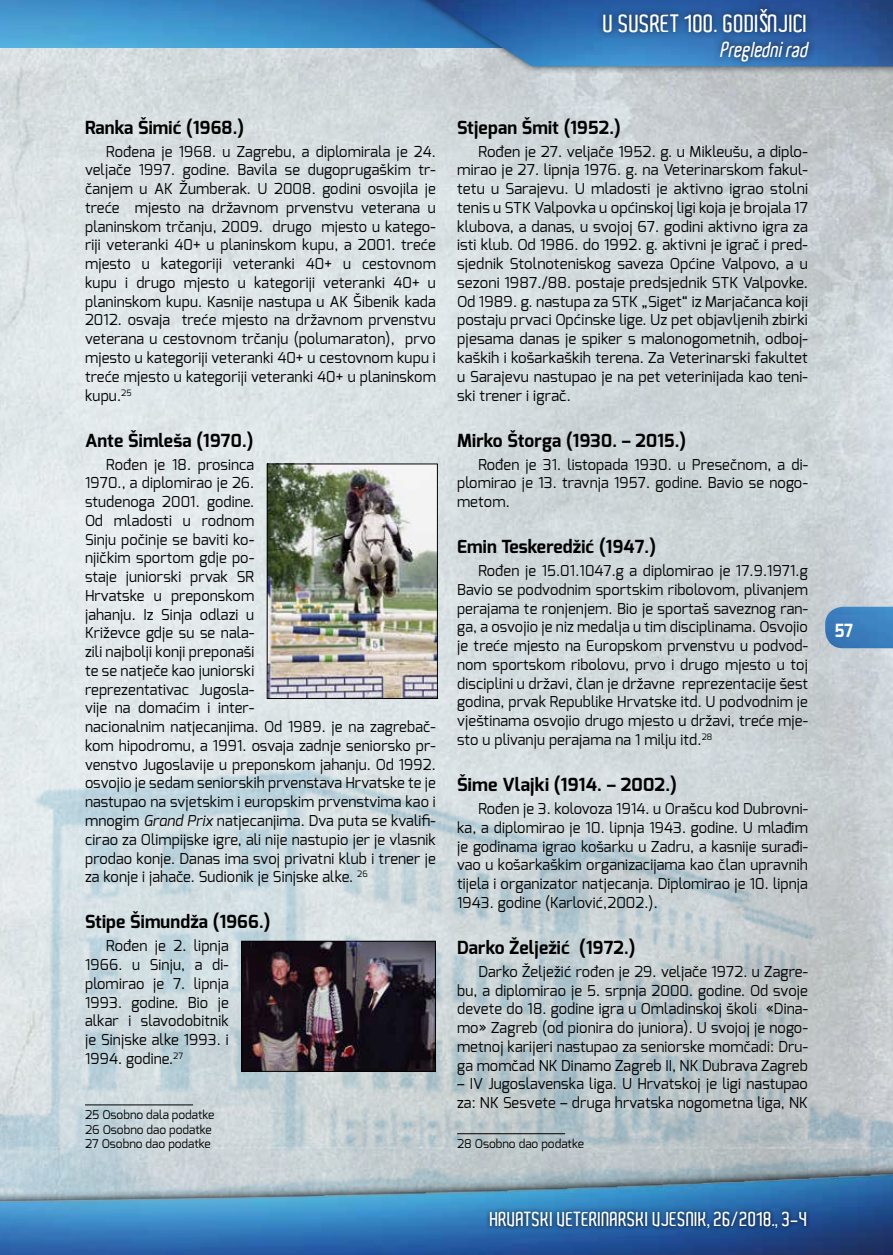
<style>
.page{position:relative;width:893px;height:1255px;background:#fff}
.page>*{position:absolute;margin:0;border:0;box-sizing:border-box;transform-origin:0 0}
.t1{font:600 24px "Aldo";color:#fff}
.t2{font:italic 600 21px "Aldo";color:#fff;scale:.9 1}
.t3{font:600 19.5px "Aldo";color:#fff}
.t4{font:700 18.15px "Exo";color:#fff;scale:.9 1}
.t5{font:700 18px "Exo";letter-spacing:.01em;color:#000}
.t6{font:15px/18.8px "Exo";letter-spacing:.01em;color:#000;text-align:justify}
.t7{font:12px/14.4px "Exo";color:#000}
.s1{font-family:"Libel Suit";font-weight:400;font-size:23.25px}
.s2{font-style:italic}
</style>
<div class="page">
<img style="left:0;top:47px;width:893px;height:1106px">
<img style="left:0;top:1153px;width:893px;height:101px">
<img style="left:825px;top:606px;width:68px;height:42px">
<img style="left:0;top:0;width:388px;height:47px">
<div style="left:388px;top:0;width:505px;height:75px;background:#000;opacity:.75"></div>
<img style="left:395px;top:0;width:498px;height:66px">
<div style="left:486px;top:1207px;width:325px;height:25px;background:#000;opacity:.75"></div>
<hr style="left:85px;top:1104px;width:108px;height:1px;background:#000">
<hr style="left:457px;top:1133px;width:108px;height:1px;background:#000">
<img style="left:269px;top:466px;width:167px;height:230px">
<div style="left:267px;top:464px;width:171px;height:234px;border:1px solid #000"></div>
<img style="left:243px;top:943px;width:191px;height:126px">
<div style="left:241px;top:941px;width:195px;height:130px;border:1px solid #000"></div>
<div style="left:595px;top:1px;width:222px;height:68px;background:#000;opacity:.75"></div>
<h1 class="t1" style="left:603px;top:10px;width:206px">U SUSRET 100. GODI<span class="s1">Š</span>NJICI</h1>
<h2 class="t2" style="left:720px;top:38px;width:104px">Preglednirad</h2>
<p class="t5" style="left:85px;top:115px;width:161px">Ranka Šimić (1968.)</p>
<p class="t6" style="left:85px;top:142px;width:352px;text-indent:21px">Rođena je 1968. u Zagrebu, a diplomirala je 24. veljače 1997. godine. Bavila se dugoprugaškim tr&shy;čanjem u AK Žumberak. U 2008. godini osvojila je treće mjesto na državnom prvenstvu veterana u planinskom trčanju, 2009. drugo mjesto u katego&shy;riji veteranki 40+ u planinskom kupu, a 2001. treće mjesto u kategoriji veteranki 40+ u cestovnom kupu i drugo mjesto u kategoriji veteranki 40+ u planinskom kupu. Kasnije nastupa u AK Šibenik kada 2012. osvaja treće mjesto na državnom prvenstvu veterana u cestovnom trčanju (polumaraton), prvo mjesto u kategoriji veteranki 40+ u cestovnom kupu i treće mjesto u kategoriji veteranki 40+ u planinskom kupu.<sup>25</sup></p>
<p class="t5" style="left:85px;top:428px;width:170px">Ante Šimleša (1970.)</p>
<p class="t6" style="left:85px;top:454px;width:352px;text-align:left;text-indent:21px">Rođen je 18. prosinca<br>1970., a diplomirao je 26.<br>studenoga 2001. godine.<br>Od mladosti u rodnom<br>Sinju počinje se baviti ko-<br>njičkim sportom gdje po-<br>staje juniorski prvak SR<br>Hrvatske u preponskom<br>jahanju. Iz Sinja odlazi u<br>Križevce gdje su se nala-<br>zili najbolji konji preponaši<br>te se natječe kao juniorski<br>reprezentativac Jugosla-<br>vije na domaćim i inter-<br>nacionalnim natjecanjima. Od 1989. je na zagrebač&shy;kom hipodromu, a 1991. osvaja zadnje seniorsko pr&shy;venstvo Jugoslavije u preponskom jahanju. Od 1992. osvojio je sedam seniorskih prvenstava Hrvatske te je nastupao na svjetskim i europskim prvenstvima kao i mnogim <span class="s2">Grand Prix</span> natjecanjima. Dva puta se kvalifi&shy;cirao za Olimpijske igre, ali nije nastupio jer je vlasnik prodao konje. Danas ima svoj privatni klub i trener je za konje i jahače. Sudionik je Sinjske alke. <sup>26</sup></p>
<p class="t5" style="left:85px;top:910px;width:187px">Stipe Šimundža (1966.)</p>
<p class="t6" style="left:85px;top:936px;width:145px;text-indent:21px">Rođen je 2. lipnja 1966. u Sinju, a di&shy;plomirao je 7. lipnja 1993. godine. Bio je alkar i slavodobitnik je Sinjske alke 1993. i 1994. godine.<sup>27</sup></p>
<p class="t7" style="left:85px;top:1107px;width:131px">25 Osobno dala podatke<br>26 Osobno dao podatke<br>27 Osobno dao podatke</p>
<p class="t5" style="left:457px;top:115px;width:165px">Stjepan Šmit (1952.)</p>
<p class="t6" style="left:457px;top:142px;width:352px;text-indent:21px">Rođen je 27. veljače 1952. g. u Mikleušu, a diplo&shy;mirao je 27. lipnja 1976. g. na Veterinarskom fakul&shy;tetu u Sarajevu. U mladosti je aktivno igrao stolni tenis u STK Valpovka u općinskoj ligi koja je brojala 17 klubova, a danas, u svojoj 67. godini aktivno igra za isti klub. Od 1986. do 1992. g. aktivni je igrač i pred&shy;sjednik Stolnoteniskog saveza Općine Valpovo, a u sezoni 1987./88. postaje predsjednik STK Valpovke.<br>Od 1989. g. nastupa za STK „Siget“ iz Marjačanca koji postaju prvaci Općinske lige. Uz pet objavljenih zbirki pjesama danas je spiker s malonogometnih, odboj&shy;kaških i košarkaških terena. Za Veterinarski fakultet u Sarajevu nastupao je na pet veterinijada kao teni&shy;ski trener i igrač.</p>
<p class="t5" style="left:457px;top:428px;width:231px">Mirko Štorga (1930. – 2015.)</p>
<p class="t6" style="left:457px;top:454px;width:352px;text-indent:21px">Rođen je 31. listopada 1930. u Presečnom, a di&shy;plomirao je 13. travnja 1957. godine. Bavio se nogo&shy;metom.</p>
<p class="t5" style="left:457px;top:535px;width:200px">Emin Teskeredžić (1947.)</p>
<p class="t6" style="left:457px;top:561px;width:352px;text-indent:21px">Rođen je 15.01.1047.g a diplomirao je 17.9.1971.g Bavio se podvodnim sportskim ribolovom, plivanjem perajama te ronjenjem. Bio je sportaš saveznog ran&shy;ga, a osvojio je niz medalja u tim disciplinama. Osvojio je treće mjesto na Europskom prvenstvu u podvod&shy;nom sportskom ribolovu, prvo i drugo mjesto u toj disciplini u državi, član je državne reprezentacije šest godina, prvak Republike Hrvatske itd. U podvodnim je vještinama osvojio drugo mjesto u državi, treće mje&shy;sto u plivanju perajama na 1 milju itd.<sup>28</sup></p>
<p class="t5" style="left:457px;top:773px;width:221px">Šime Vlajki (1914. – 2002.)</p>
<p class="t6" style="left:457px;top:799px;width:352px;text-indent:21px">Rođen je 3. kolovoza 1914. u Orašcu kod Dubrovni&shy;ka, a diplomirao je 10. lipnja 1943. godine. U mlađim je godinama igrao košarku u Zadru, a kasnije surađi&shy;vao u košarkaškim organizacijama kao član upravnih tijela i organizator natjecanja. Diplomirao je 10. lipnja 1943. godine (Karlović,2002.).</p>
<p class="t5" style="left:457px;top:935px;width:180px">Darko Želježić (1972.)</p>
<p class="t6" style="left:457px;top:961px;width:352px;text-indent:21px">Darko Želježić rođen je 29. veljače 1972. u Zagre&shy;bu, a diplomirao je 5. srpnja 2000. godine. Od svoje devete do 18. godine igra u Omladinskoj školi «Dina&shy;mo» Zagreb (od pionira do juniora). U svojoj je nogo&shy;metnoj karijeri nastupao za seniorske momčadi: Dru&shy;ga momčad NK Dinamo Zagreb II, NK Dubrava Zagreb</p>
<p class="t6" style="left:457px;top:1074px;width:352px">– IV Jugoslavenska liga. U Hrvatskoj je ligi nastupao za: NK Sesvete – druga hrvatska nogometna liga, NK</p>
<p class="t7" style="left:457px;top:1136px;width:128px">28 Osobno dao podatke</p>
<h3 class="t3" style="left:490px;top:1207px;width:319px">HRVATSKI VETERINARSKI VJESNIK, 26/2018., 3-4</h3>
<p class="t4" style="left:835px;top:618px;width:22px">57</p>
</div>
